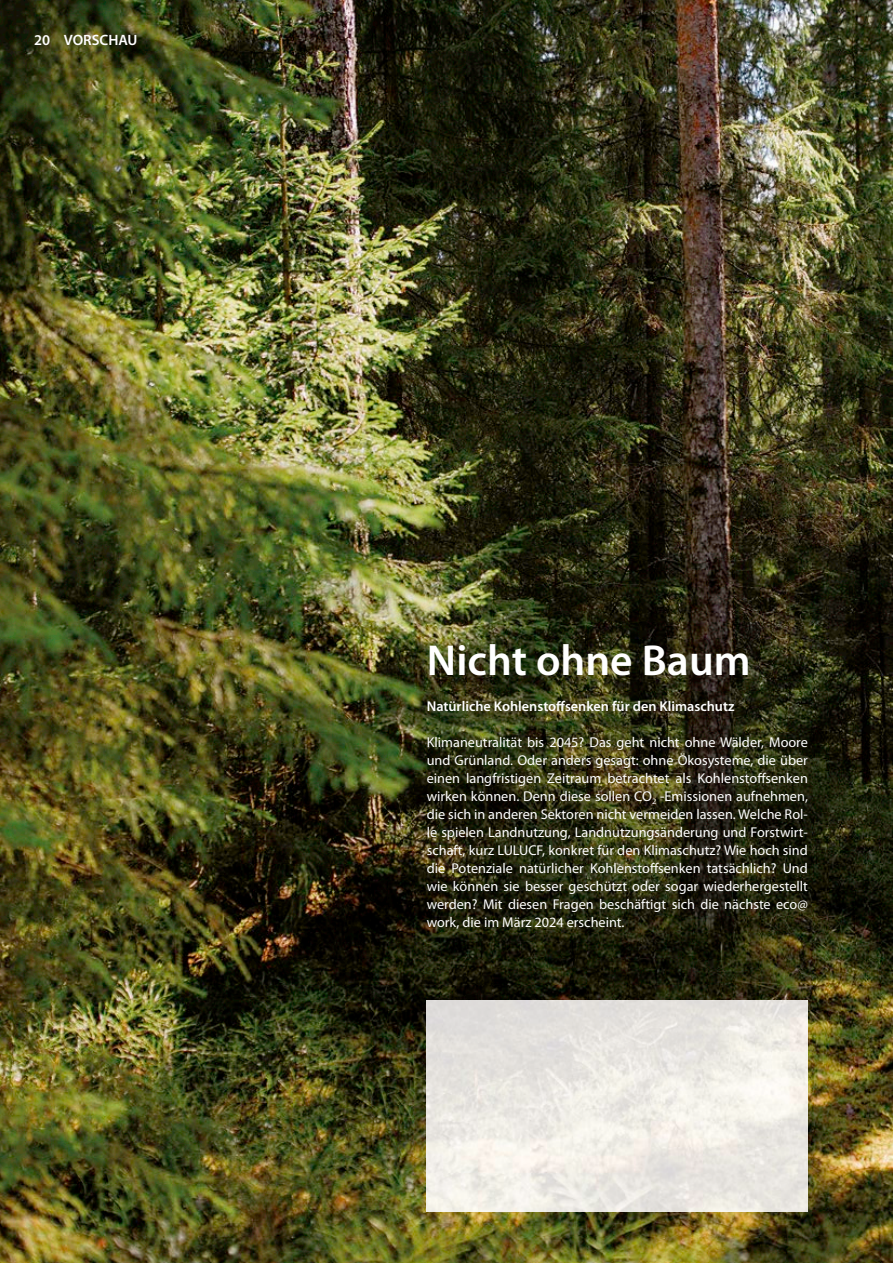
<style>
.page{position:relative;width:893px;height:1263px;background:#fff}
.page>*{position:absolute;margin:0;border:0;box-sizing:border-box;transform-origin:0 0}
.t1{font:600 43.5px "Myriad Pro";color:#fff}
.t2{font:600 15px "Myriad Pro";color:#fff}
.t3{font:14.25px/18px "Myriad Pro";color:#fff;text-align:justify}
.t4{font:600 14.25px "Myriad Pro";color:#fff}
</style>
<div class="page">
<img style="left:0;top:0;width:893px;height:1263px">
<img style="left:427px;top:1001px;width:381px;height:211px">
<p class="t2" style="left:34px;top:31px;width:105px">20 VORSCHAU</p>
<h1 class="t1" style="left:427px;top:632px;width:325px">Nicht ohne Baum</h1>
<p class="t4" style="left:427px;top:697px;width:309px">Natürliche Kohlenstoffsenken für den Klimaschutz</p>
<p class="t3" style="left:427px;top:733px;width:383px">Klimaneutralität bis 2045? Das geht nicht ohne Wälder, Moore und Grünland. Oder anders gesagt: ohne Ökosysteme, die über einen langfristigen Zeitraum betrachtet als Kohlenstoffsenken wirken können. Denn diese sollen CO<sub>2</sub> -Emissionen aufnehmen, die sich in anderen Sektoren nicht vermeiden lassen. Welche Rol&shy;le spielen Landnutzung, Landnutzungsänderung und Forstwirt&shy;schaft, kurz LULUCF, konkret für den Klimaschutz? Wie hoch sind die Potenziale natürlicher Kohlenstoffsenken tatsächlich? Und wie können sie besser geschützt oder sogar wiederhergestellt werden? Mit diesen Fragen beschäftigt sich die nächste eco@ work, die im März 2024 erscheint.</p>
</div>
